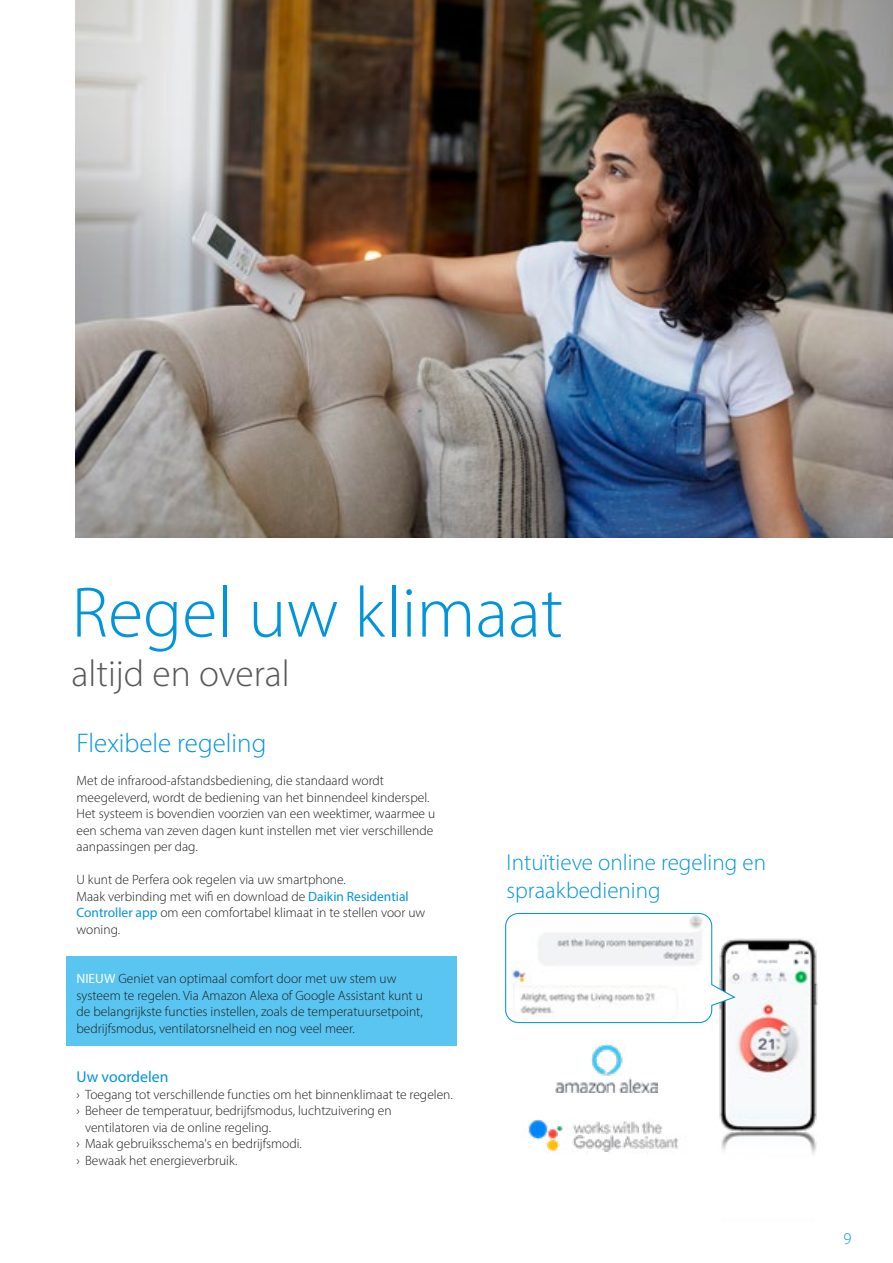
<style>
.page{position:relative;width:893px;height:1263px;background:#fff}
.page>*{position:absolute;margin:0;border:0;box-sizing:border-box;transform-origin:0 0}
.t1{font:300 72px "Myriad Pro";color:#0095db}
.t2{font:300 37.5px "Myriad Pro";color:#575756}
.t3{font:300 27px "Myriad Pro";color:#0095db}
.t4{font:300 23.1px/28.2px "Myriad Pro";color:#0095db}
.t5{font:300 16.5px "Myriad Pro";color:#0095db}
.t6{font:15.75px "Myriad Pro";color:#0095db}
.t7{font:300 13.5px/16.5px "Myriad Pro";color:#1d1d1b}
.s1{font-weight:400;color:#0095db}
.s2{font-weight:400;color:#fff}
</style>
<div class="page">
<div style="left:66px;top:956px;width:391px;height:89px;background:#5bc5f2"></div>
<img style="left:76px;top:0;width:817px;height:538px">
<img style="left:719px;top:938px;width:99px;height:217px">
<img style="left:555px;top:1044px;width:102px;height:49px">
<img style="left:528px;top:1119px;width:151px;height:33px">
<svg style="left:505px;top:913px;width:232px;height:111px"></svg>
<img style="left:509px;top:914px;width:199px;height:106px">
<h1 class="t1" style="left:71px;top:569px;width:493px">Regel uw klimaat</h1>
<h2 class="t2" style="left:71px;top:651px;width:220px">altijd en overal</h2>
<h3 class="t3" style="left:77px;top:727px;width:191px">Flexibele regeling</h3>
<p class="t7" style="left:77px;top:772px;width:360px">Met de infrarood-afstandsbediening, die standaard wordt meegeleverd, wordt de bediening van het binnendeel kinderspel.<br>Het systeem is bovendien voorzien van een weektimer, waarmee u een schema van zeven dagen kunt instellen met vier verschillende aanpassingen per dag.</p>
<p class="t7" style="left:77px;top:871px;width:350px">U kunt de Perfera ook regelen via uw smartphone.<br>Maak verbinding met wifi en download de <span class="s1">Daikin Residential Controller app</span> om een comfortabel klimaat in te stellen voor uw woning.</p>
<p class="t7" style="left:77px;top:970px;width:348px"><span class="s2">NIEUW</span> Geniet van optimaal comfort door met uw stem uw systeem te regelen. Via Amazon Alexa of Google Assistant kunt u de belangrijkste functies instellen, zoals de temperatuursetpoint, bedrijfsmodus, ventilatorsnelheid en nog veel meer.</p>
<p class="t6" style="left:77px;top:1067px;width:93px">Uw voordelen</p>
<p class="t7" style="left:77px;top:1086px;width:378px">› Toegang tot verschillende functies om het binnenklimaat te regelen.</p>
<p class="t7" style="left:77px;top:1102px;width:317px">› Beheer de temperatuur, bedrijfsmodus, luchtzuivering en</p>
<p class="t7" style="left:85px;top:1119px;width:188px">ventilatoren via de online regeling.</p>
<p class="t7" style="left:77px;top:1135px;width:227px">› Maak gebruiksschema's en bedrijfsmodi.</p>
<p class="t7" style="left:77px;top:1152px;width:162px">› Bewaak het energieverbruik.</p>
<h3 class="t4" style="left:507px;top:848px;width:261px">Intuïtieve online regeling en spraakbediening</h3>
<p class="t5" style="left:843px;top:1229px;width:10px">9</p>
</div>
